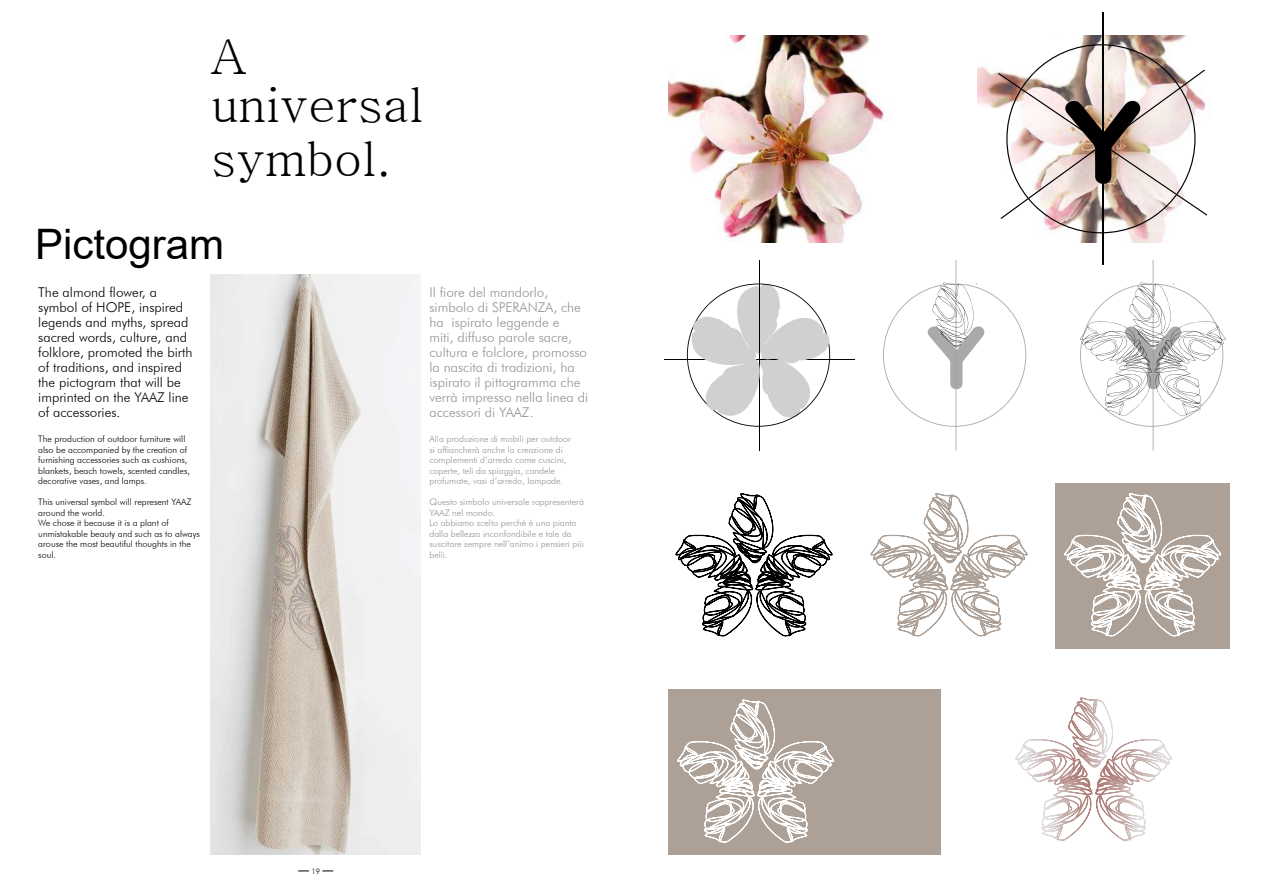
<style>
.page{position:relative;width:1263px;height:893px;background:#fff}
.page>*{position:absolute;margin:0;border:0;box-sizing:border-box;transform-origin:0 0}
.t1{font:48.75px/48.8px "Batang";color:#000}
.t2{font:42px "Arial";color:#000}
.t3{font:300 13.5px/15px "Futura BT";color:#939393}
.t4{font:300 13.5px/15px "Futura BT";color:#000}
.t5{font:300 9px/10.6px "Futura BT";color:#000}
.t6{font:300 9px/10.5px "Futura BT";color:#939393}
.t7{font:300 7.5px "Futura BT";color:#000}
</style>
<div class="page">
<div style="left:669px;top:689px;width:272px;height:166px;background:#aca097"></div>
<div style="left:1056px;top:483px;width:174px;height:165px;background:#aca097"></div>
<img style="left:669px;top:36px;width:216px;height:206px">
<img style="left:977px;top:36px;width:233px;height:206px">
<svg style="left:870px;top:493px;width:157px;height:144px"></svg>
<svg style="left:1064px;top:493px;width:157px;height:144px"></svg>
<svg style="left:677px;top:699px;width:157px;height:144px"></svg>
<hr style="left:1102px;top:13px;width:1px;height:252px;background:#000">
<img style="left:998px;top:44px;width:209px;height:189px">
<hr style="left:759px;top:260px;width:1px;height:190px;background:#000">
<svg style="left:883px;top:260px;width:143px;height:190px"></svg>
<svg style="left:1080px;top:260px;width:146px;height:190px"></svg>
<hr style="left:664px;top:359px;width:191px;height:1px;background:#000">
<svg style="left:686px;top:283px;width:145px;height:144px"></svg>
<svg style="left:675px;top:493px;width:157px;height:144px"></svg>
<svg style="left:1015px;top:697px;width:157px;height:144px"></svg>
<img style="left:211px;top:274px;width:210px;height:580px">
<h1 class="t1" style="left:211px;top:32px;width:214px">A universal</h1>
<h1 class="t1" style="left:211px;top:134px;width:182px">symbol.</h1>
<h2 class="t2" style="left:35px;top:215px;width:191px">Pictogram</h2>
<h3 class="t4" style="left:38px;top:285px;width:156px">The almond flower, a symbol of HOPE, inspired legends and myths, spread sacred words, culture, and folklore, promoted the birth of traditions, and inspired the pictogram that will be imprinted on the YAAZ line of accessories.</h3>
<p class="t5" style="left:38px;top:434px;width:153px">The production of outdoor furniture will also be accompanied by the creation of furnishing accessories such as cushions, blankets, beach towels, scented candles, decorative vases, and lamps.</p>
<p class="t5" style="left:38px;top:497px;width:163px">This universal symbol will represent YAAZ around the world.<br>We chose it because it is a plant of unmistakable beauty and such as to always arouse the most beautiful thoughts in the soul.</p>
<h3 class="t3" style="left:429px;top:285px;width:160px">Il fiore del mandorlo, simbolo di SPERANZA, che ha ispirato leggende e<br>miti, diffuso parole sacre, cultura e folclore, promosso la nascita di tradizioni, ha ispirato il pittogramma che verrà impresso nella linea di accessori di YAAZ.</h3>
<p class="t6" style="left:429px;top:434px;width:143px">Alla produzione di mobili per outdoor si affiancherà anche la creazione di complementi d’arredo come cuscini, coperte, teli da spiaggia, candele profumate, vasi d’arredo, lampade.</p>
<p class="t6" style="left:429px;top:497px;width:156px">Questo simbolo universale rappresenterà<br>YAAZ nel mondo.<br>Lo abbiamo scelto perchè è una pianta dalla bellezza inconfondibile e tale da suscitare sempre nell’animo i pensieri più belli.</p>
<p class="t7" style="left:311px;top:866px;width:10px">19</p>
</div>
